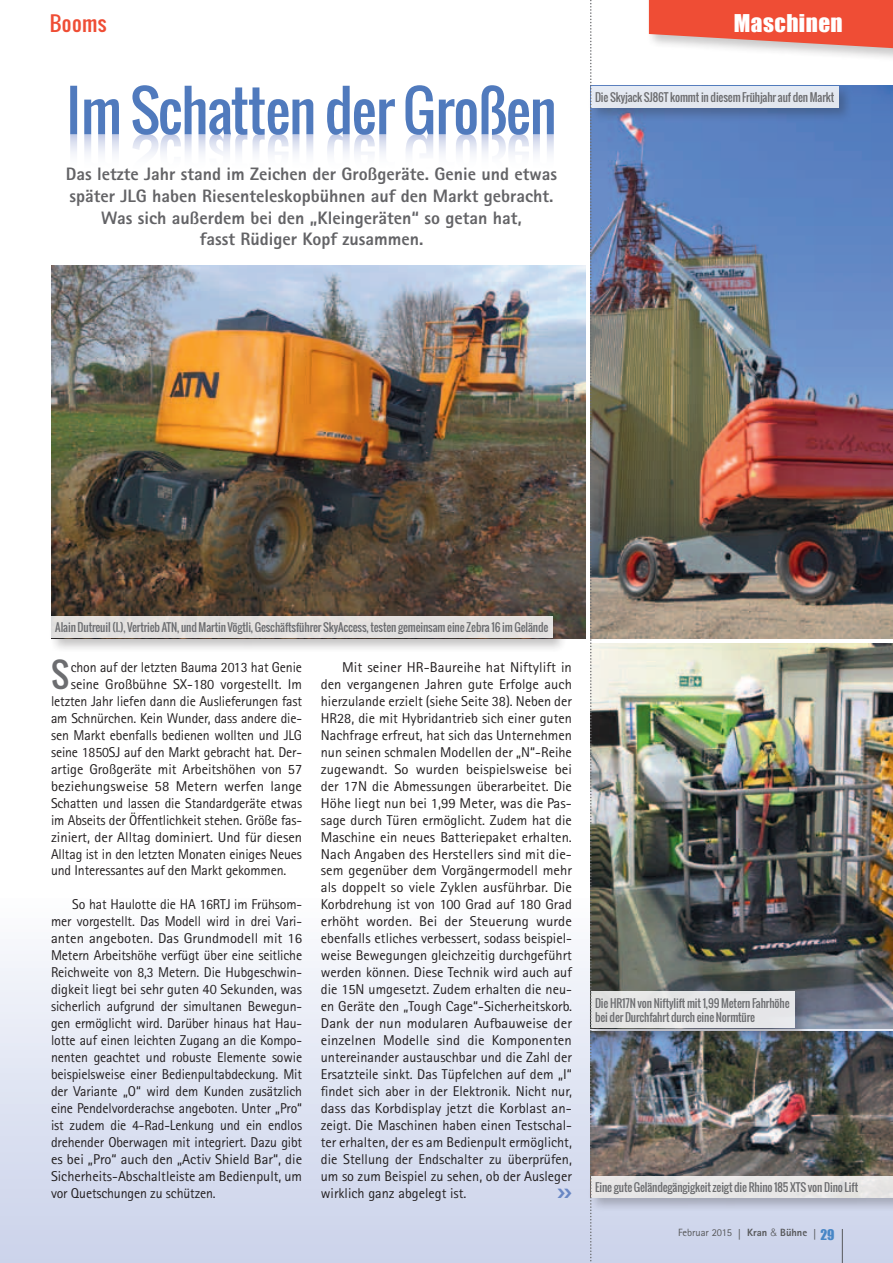
<style>
.page{position:relative;width:893px;height:1263px;background:#fff}
.page>*{position:absolute;margin:0;border:0;box-sizing:border-box;transform-origin:0 0}
.t1{font:33.6px "Oswald";color:#6c6d70}
.t2{font:22.5px "Impact";letter-spacing:.02em;color:#fff}
.t3{font:20.25px "Oswald";letter-spacing:.02em;color:#ef4d35}
.t4{font:800 18px/21.6px "Rotis Sans Serif";color:#636366;text-align:center}
.t5{font:14.25px/17px "Rotis Sans Serif";letter-spacing:-.01em;color:#231f20;text-align:justify}
.t6{font:11.25px/14.4px "Oswald";letter-spacing:-.01em;color:#6c6d70}
.t7{font:10.5px "Rotis Sans Serif";color:#57585a}
.s1{font-family:"Frutiger";font-weight:700;font-stretch:condensed;font-size:10.65px}
.s2{font-weight:800}
.s3{font-family:"Helvetica";font-weight:300}
.s4{font-family:"Impact";font-size:13.5px;color:#4786c6}
</style>
<div class="page">
<div style="left:0;top:892px;width:893px;height:371px;background:linear-gradient(to bottom,#fcfdfe,#c9d1ea)"></div>
<div style="left:646px;top:0;width:247px;height:63px;background:#231f20;opacity:.25"></div>
<svg style="left:649px;top:0;width:244px;height:48px;background:#ec614d"></svg>
<img style="left:592px;top:1031px;width:301px;height:142px">
<img style="left:592px;top:86px;width:301px;height:552px">
<img style="left:592px;top:643px;width:301px;height:385px">
<img style="left:51px;top:265px;width:535px;height:373px">
<svg style="left:70px;top:85px;width:484px;height:69px"></svg>
<hr style="left:842px;top:1229px;width:1px;height:34px;background:#57585a">
<div style="left:48px;top:613px;width:519px;height:39px;background:#231f20;opacity:.3"></div>
<div style="left:51px;top:616px;width:502px;height:22px;background:#e2e0df"></div>
<div style="left:588px;top:83px;width:265px;height:39px;background:#231f20;opacity:.3"></div>
<div style="left:591px;top:86px;width:248px;height:22px;background:#e3e8ef"></div>
<div style="left:588px;top:1173px;width:305px;height:39px;background:#231f20;opacity:.3"></div>
<div style="left:591px;top:1176px;width:302px;height:21px;background:#e7e6e6"></div>
<div style="left:588px;top:989px;width:221px;height:53px;background:#231f20;opacity:.3"></div>
<div style="left:591px;top:992px;width:204px;height:36px;background:#e5e6e8"></div>
<svg style="left:590px;top:0;width:2px;height:1263px;background:#7f848a"></svg>
<svg style="left:558px;top:1188px;width:13px;height:9px"></svg>
<h3 class="t3" style="left:50px;top:8px;width:58px">Booms</h3>
<h2 class="t2" style="left:734px;top:6px;width:110px">Maschinen</h2>
<p class="t4" style="left:66px;top:163px;width:493px">Das letzte Jahr stand im Zeichen der Großgeräte. Genie und etwas später JLG haben Riesenteleskopbühnen auf den Markt gebracht.<br>Was sich außerdem bei den „Kleingeräten“ so getan hat,<br>fasst Rüdiger Kopf zusammen.</p>
<p class="t6" style="left:595px;top:90px;width:241px">Die Skyjack SJ86T kommt in diesem Frühjahr auf den Markt</p>
<p class="t6" style="left:55px;top:620px;width:494px">Alain Dutreuil (l.), Vertrieb ATN, und Martin Vögtli, Geschäftsführer SkyAccess, testen gemeinsam eine Zebra 16 im Gelände</p>
<h1 class="t1" style="left:51px;top:649px;width:20px">S</h1>
<p class="t5" style="left:71px;top:659px;width:233px">chon auf der letzten Bauma 2013 hat Genie</p>
<p class="t5" style="left:71px;top:676px;width:233px">seine Großbühne SX-180 vorgestellt. Im</p>
<p class="t5" style="left:51px;top:692px;width:253px">letzten Jahr liefen dann die Auslieferungen fast</p>
<p class="t5" style="left:51px;top:709px;width:253px">am Schnürchen. Kein Wunder, dass andere die-</p>
<p class="t5" style="left:51px;top:726px;width:253px">sen Markt ebenfalls bedienen wollten und JLG</p>
<p class="t5" style="left:51px;top:743px;width:253px">seine 1850SJ auf den Markt gebracht hat. Der-</p>
<p class="t5" style="left:51px;top:760px;width:253px">artige Großgeräte mit Arbeitshöhen von 57</p>
<p class="t5" style="left:51px;top:777px;width:253px">beziehungsweise 58 Metern werfen lange</p>
<p class="t5" style="left:51px;top:794px;width:253px">Schatten und lassen die Standardgeräte etwas</p>
<p class="t5" style="left:51px;top:811px;width:253px">im Abseits der Öffentlichkeit stehen. Größe fas-</p>
<p class="t5" style="left:51px;top:828px;width:253px">ziniert, der Alltag dominiert. Und für diesen</p>
<p class="t5" style="left:51px;top:845px;width:253px">Alltag ist in den letzten Monaten einiges Neues</p>
<p class="t5" style="left:51px;top:862px;width:237px">und Interessantes auf den Markt gekommen.</p>
<p class="t5" style="left:51px;top:896px;width:253px;text-indent:21px">So hat Haulotte die HA 16RTJ im Frühsom&shy;mer vorgestellt. Das Modell wird in drei Vari&shy;anten angeboten. Das Grundmodell mit 16<br>Metern Arbeitshöhe verfügt über eine seitliche Reichweite von 8,3 Metern. Die Hubgeschwin&shy;digkeit liegt bei sehr guten 40 Sekunden, was sicherlich aufgrund der simultanen Bewegun&shy;gen ermöglicht wird. Darüber hinaus hat Hau&shy;lotte auf einen leichten Zugang an die Kompo&shy;nenten geachtet und robuste Elemente sowie beispielsweise einer Bedienpultabdeckung. Mit der Variante „O“ wird dem Kunden zusätzlich eine Pendelvorderachse angeboten. Unter „Pro“ ist zudem die 4-Rad-Lenkung und ein endlos drehender Oberwagen mit integriert. Dazu gibt es bei „Pro“ auch den „Activ Shield Bar“, die Sicherheits-Abschaltleiste am Bedienpult, um vor Quetschungen zu schützen.</p>
<p class="t5" style="left:321px;top:659px;width:253px;text-indent:21px">Mit seiner HR-Baureihe hat Niftylift in den vergangenen Jahren gute Erfolge auch hierzulande erzielt (siehe Seite 38). Neben der HR28, die mit Hybridantrieb sich einer guten Nachfrage erfreut, hat sich das Unternehmen nun seinen schmalen Modellen der „N“-Reihe zugewandt. So wurden beispielsweise bei der 17N die Abmessungen überarbeitet. Die Höhe liegt nun bei 1,99 Meter, was die Pas&shy;sage durch Türen ermöglicht. Zudem hat die Maschine ein neues Batteriepaket erhalten.<br>Nach Angaben des Herstellers sind mit die&shy;sem gegenüber dem Vorgängermodell mehr als doppelt so viele Zyklen ausführbar. Die Korbdrehung ist von 100 Grad auf 180 Grad erhöht worden. Bei der Steuerung wurde ebenfalls etliches verbessert, sodass beispiel&shy;weise Bewegungen gleichzeitig durchgeführt werden können. Diese Technik wird auch auf die 15N umgesetzt. Zudem erhalten die neu&shy;en Geräte den „Tough Cage“-Sicherheitskorb.<br>Dank der nun modularen Aufbauweise der einzelnen Modelle sind die Komponenten untereinander austauschbar und die Zahl der Ersatzteile sinkt. Das Tüpfelchen auf dem „I“ findet sich aber in der Elektronik. Nicht nur, dass das Korbdisplay jetzt die Korblast an&shy;zeigt. Die Maschinen haben einen Testschal&shy;ter erhalten, der es am Bedienpult ermöglicht, die Stellung der Endschalter zu überprüfen, um so zum Beispiel zu sehen, ob der Ausleger wirklich ganz abgelegt ist.</p>
<p class="t6" style="left:595px;top:996px;width:196px">Die HR17N von Niftylift mit 1,99 Metern Fahrhöhe bei der Durchfahrt durch eine Normtüre</p>
<p class="t6" style="left:595px;top:1180px;width:265px">Eine gute Geländegängigkeit zeigt die Rhino 185 XTS von Dino Lift</p>
<p class="t7" style="left:678px;top:1226px;width:158px">Februar 2015 <span class="s1">|</span> <span class="s2">Kran</span> <span class="s3">&amp;</span> <span class="s2">Bühne</span> <span class="s1">|</span> <span class="s4">29</span></p>
</div>
